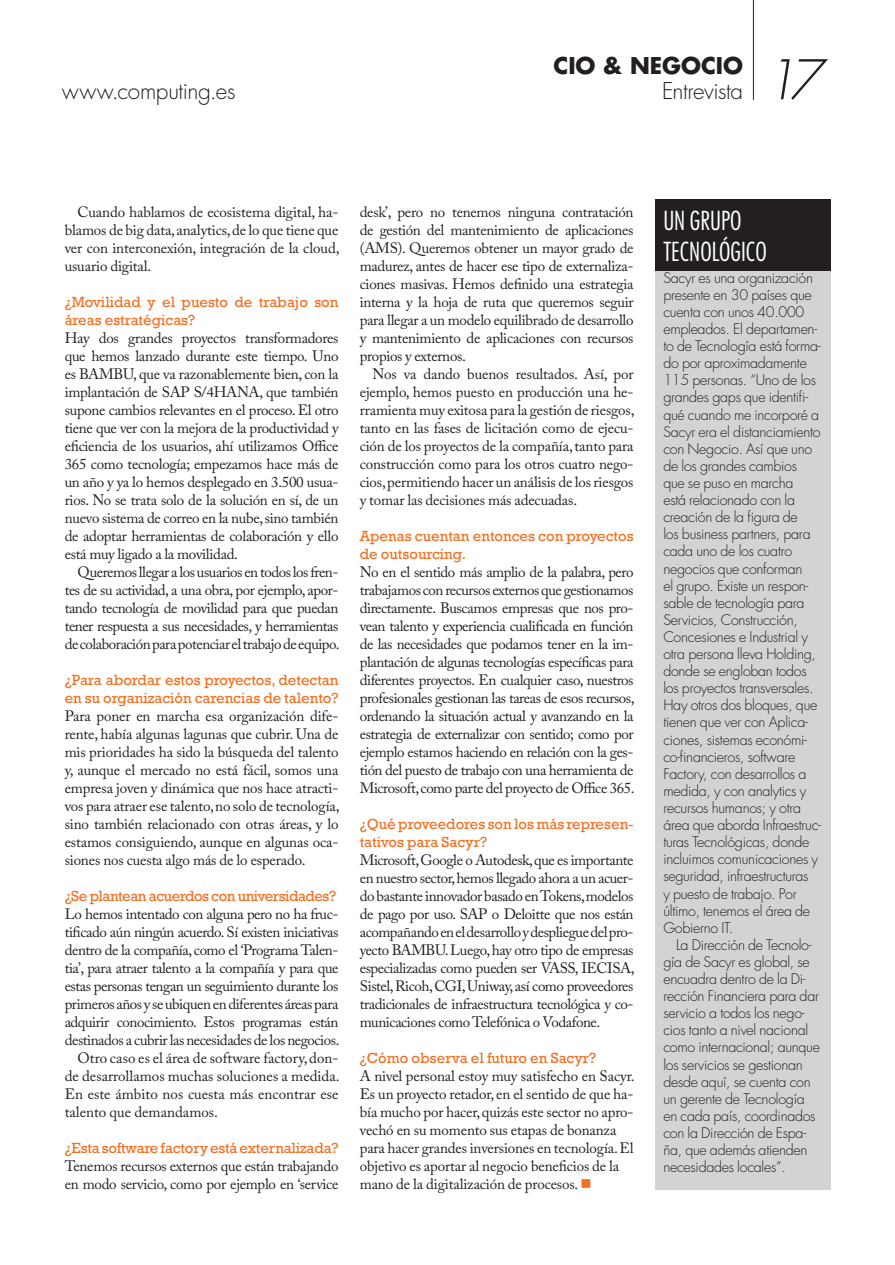
<style>
.page{position:relative;width:895px;height:1265px;background:#fff}
.page>*{position:absolute;margin:0;border:0;box-sizing:border-box;transform-origin:0 0}
.t1{font:italic 300 53.25px "Futura Std";color:#231f20}
.t2{font:300 condensed 25.5px/30.6px "Futura Std";color:#fff}
.t3{font:300 22.5px "Futura Std";letter-spacing:-.02em;color:#231f20}
.t4{font:700 22.5px "Futura Std";color:#231f20}
.t5{font:15px/18px "Adobe Caslon Pro";letter-spacing:-.02em;color:#231f20;text-align:justify}
.t6{font:15px/18px "Rockwell Std";color:#f36e21}
.t7{font:15px "Adobe Caslon Pro";color:#231f20}
.t8{font:15px "Rockwell Std";letter-spacing:-.03em;color:#f36e21}
.t9{font:300 14.25px/17.1px "Futura Std";letter-spacing:-.02em;color:#231f20}
.s1{color:#f36e21}
</style>
<div class="page">
<hr style="left:753px;top:0;width:1px;height:100px;background:#231f20">
<div style="left:655px;top:271px;width:175px;height:918px;background:#d4d3d2"></div>
<div style="left:655px;top:199px;width:175px;height:72px;background:#231f20"></div>
<h3 class="t3" style="left:62px;top:77px;width:175px">www.computing.es</h3>
<h3 class="t4" style="left:553px;top:51px;width:191px">CIO &amp; NEGOCIO</h3>
<h3 class="t3" style="left:662px;top:77px;width:83px">Entrevista</h3>
<h1 class="t1" style="left:764px;top:48px;width:59px">17</h1>
<p class="t5" style="left:65px;top:203px;width:276px;text-indent:13px">Cuando hablamos de ecosistema digital, ha&shy;blamos de big data, analytics, de lo que tiene que ver con interconexión, integración de la cloud, usuario digital.</p>
<p class="t6" style="left:65px;top:293px;width:275px">¿Movilidad y el puesto de trabajo son áreas estratégicas?</p>
<p class="t5" style="left:65px;top:329px;width:275px">Hay dos grandes proyectos transformadores que hemos lanzado durante este tiempo. Uno es BAMBU, que va razonablemente bien, con la implantación de SAP S/4HANA, que también supone cambios relevantes en el proceso. El otro tiene que ver con la mejora de la productividad y eficiencia de los usuarios, ahí utilizamos Office 365 como tecnología; empezamos hace más de un año y ya lo hemos desplegado en 3.500 usua&shy;rios. No se trata solo de la solución en sí, de un nuevo sistema de correo en la nube, sino también de adoptar herramientas de colaboración y ello está muy ligado a la movilidad.</p>
<p class="t5" style="left:65px;top:563px;width:276px;text-indent:13px">Queremos llegar a los usuarios en todos los fren&shy;tes de su actividad, a una obra, por ejemplo, apor&shy;tando tecnología de movilidad para que puedan tener respuesta a sus necesidades, y herramientas de colaboración para potenciar el trabajo de equipo.</p>
<p class="t6" style="left:65px;top:671px;width:275px">¿Para abordar estos proyectos, detectan en su organización carencias de talento?</p>
<p class="t5" style="left:65px;top:707px;width:276px">Para poner en marcha esa organización dife&shy;rente, había algunas lagunas que cubrir. Una de mis prioridades ha sido la búsqueda del talento y, aunque el mercado no está fácil, somos una empresa joven y dinámica que nos hace atracti&shy;vos para atraer ese talento, no solo de tecnología, sino también relacionado con otras áreas, y lo estamos consiguiendo, aunque en algunas oca&shy;siones nos cuesta algo más de lo esperado.</p>
<p class="t8" style="left:65px;top:887px;width:273px">¿Se plantean acuerdos con universidades?</p>
<p class="t5" style="left:65px;top:905px;width:275px">Lo hemos intentado con alguna pero no ha fruc-</p>
<p class="t5" style="left:65px;top:923px;width:275px">tificado aún ningún acuerdo. Sí existen iniciativas</p>
<p class="t5" style="left:65px;top:941px;width:275px">dentro de la compañía, como el ‘Programa Talen-</p>
<p class="t5" style="left:65px;top:959px;width:275px">tia’, para atraer talento a la compañía y para que</p>
<p class="t5" style="left:65px;top:977px;width:275px">estas personas tengan un seguimiento durante los</p>
<p class="t5" style="left:65px;top:995px;width:275px">primeros años y se ubiquen en diferentes áreas para</p>
<p class="t5" style="left:65px;top:1013px;width:275px">adquirir conocimiento. Estos programas están</p>
<p class="t5" style="left:65px;top:1031px;width:276px">destinados a cubrir las necesidades de los negocios.</p>
<p class="t7" style="left:77px;top:1049px;width:262px">Otro caso es el área de software factory, don-</p>
<p class="t7" style="left:65px;top:1067px;width:276px">de desarrollamos muchas soluciones a medida.</p>
<p class="t7" style="left:65px;top:1085px;width:275px">En este ámbito nos cuesta más encontrar ese</p>
<p class="t7" style="left:65px;top:1103px;width:155px">talento que demandamos.</p>
<p class="t6" style="left:65px;top:1139px;width:275px">¿Esta software factory está externalizada?</p>
<p class="t5" style="left:65px;top:1157px;width:275px">Tenemos recursos externos que están trabajando en modo servicio, como por ejemplo en ‘service</p>
<p class="t5" style="left:360px;top:203px;width:275px">desk’, pero no tenemos ninguna contratación de gestión del mantenimiento de aplicaciones (AMS). Queremos obtener un mayor grado de madurez, antes de hacer ese tipo de externaliza&shy;ciones masivas. Hemos definido una estrategia interna y la hoja de ruta que queremos seguir para llegar a un modelo equilibrado de desarrollo y mantenimiento de aplicaciones con recursos propios y externos.</p>
<p class="t5" style="left:360px;top:365px;width:276px;text-indent:13px">Nos va dando buenos resultados. Así, por ejemplo, hemos puesto en producción una he&shy;rramienta muy exitosa para la gestión de riesgos, tanto en las fases de licitación como de ejecu&shy;ción de los proyectos de la compañía, tanto para construcción como para los otros cuatro nego&shy;cios, permitiendo hacer un análisis de los riesgos y tomar las decisiones más adecuadas.</p>
<p class="t6" style="left:360px;top:527px;width:275px">Apenas cuentan entonces con proyectos de outsourcing.</p>
<p class="t5" style="left:360px;top:563px;width:276px">No en el sentido más amplio de la palabra, pero trabajamos con recursos externos que gestionamos directamente. Buscamos empresas que nos pro&shy;vean talento y experiencia cualificada en función de las necesidades que podamos tener en la im&shy;plantación de algunas tecnologías específicas para diferentes proyectos. En cualquier caso, nuestros profesionales gestionan las tareas de esos recursos, ordenando la situación actual y avanzando en la estrategia de externalizar con sentido; como por ejemplo estamos haciendo en relación con la ges&shy;tión del puesto de trabajo con una herramienta de Microsoft, como parte del proyecto de Office 365.</p>
<p class="t6" style="left:360px;top:815px;width:275px">¿Qué proveedores son los más represen&shy;tativos para Sacyr?</p>
<p class="t5" style="left:360px;top:851px;width:276px">Microsoft, Google o Autodesk, que es importante en nuestro sector, hemos llegado ahora a un acuer&shy;do bastante innovador basado en Tokens, modelos de pago por uso. SAP o Deloitte que nos están acompañando en el desarrollo y despliegue del pro&shy;yecto BAMBU. Luego, hay otro tipo de empresas especializadas como pueden ser VASS, IECISA, Sistel, Ricoh, CGI, Uniway, así como proveedores tradicionales de infraestructura tecnológica y co&shy;municaciones como Telefónica o Vodafone.</p>
<p class="t6" style="left:360px;top:1049px;width:238px">¿Cómo observa el futuro en Sacyr?</p>
<p class="t5" style="left:360px;top:1067px;width:276px;text-align:left">A nivel personal estoy muy satisfecho en Sacyr.<br>Es un proyecto retador, en el sentido de que ha&shy;bía mucho por hacer, quizás este sector no apro&shy;vechó en su momento sus etapas de bonanza para hacer grandes inversiones en tecnología. El objetivo es aportar al negocio beneficios de la mano de la digitalización de procesos. <span class="s1">■</span></p>
<h2 class="t2" style="left:663px;top:205px;width:105px">UN GRUPO<br>TECNOLÓGICO</h2>
<p class="t9" style="left:663px;top:269px;width:159px">Sacyr es una organización presente en 30 países que cuenta con unos 40.000 empleados. El departamen&shy;to de Tecnología está forma&shy;do por aproximadamente<br>115 personas. “Uno de los grandes gaps que identifi&shy;qué cuando me incorporé a<br>Sacyr era el distanciamiento con Negocio. Así que uno de los grandes cambios que se puso en marcha<br>está relacionado con la creación de la figura de<br>los business partners, para cada uno de los cuatro negocios que conforman<br>el grupo. Existe un respon&shy;sable de tecnología para<br>Servicios, Construcción,<br>Concesiones e Industrial y otra persona lleva Holding, donde se engloban todos los proyectos transversales.<br>Hay otros dos bloques, que tienen que ver con Aplica&shy;ciones, sistemas económi&shy;co-financieros, software<br>Factory, con desarrollos a medida, y con analytics y recursos humanos; y otra área que aborda Infraestruc&shy;turas Tecnológicas, donde incluimos comunicaciones y seguridad, infraestructuras<br>y puesto de trabajo. Por último, tenemos el área de<br>Gobierno IT.</p>
<p class="t9" style="left:663px;top:936px;width:158px;text-indent:13px">La Dirección de Tecnolo&shy;gía de Sacyr es global, se encuadra dentro de la Di&shy;rección Financiera para dar servicio a todos los nego&shy;cios tanto a nivel nacional como internacional; aunque los servicios se gestionan desde aquí, se cuenta con un gerente de Tecnología en cada país, coordinados con la Dirección de Espa&shy;ña, que además atienden necesidades locales”.</p>
</div>
